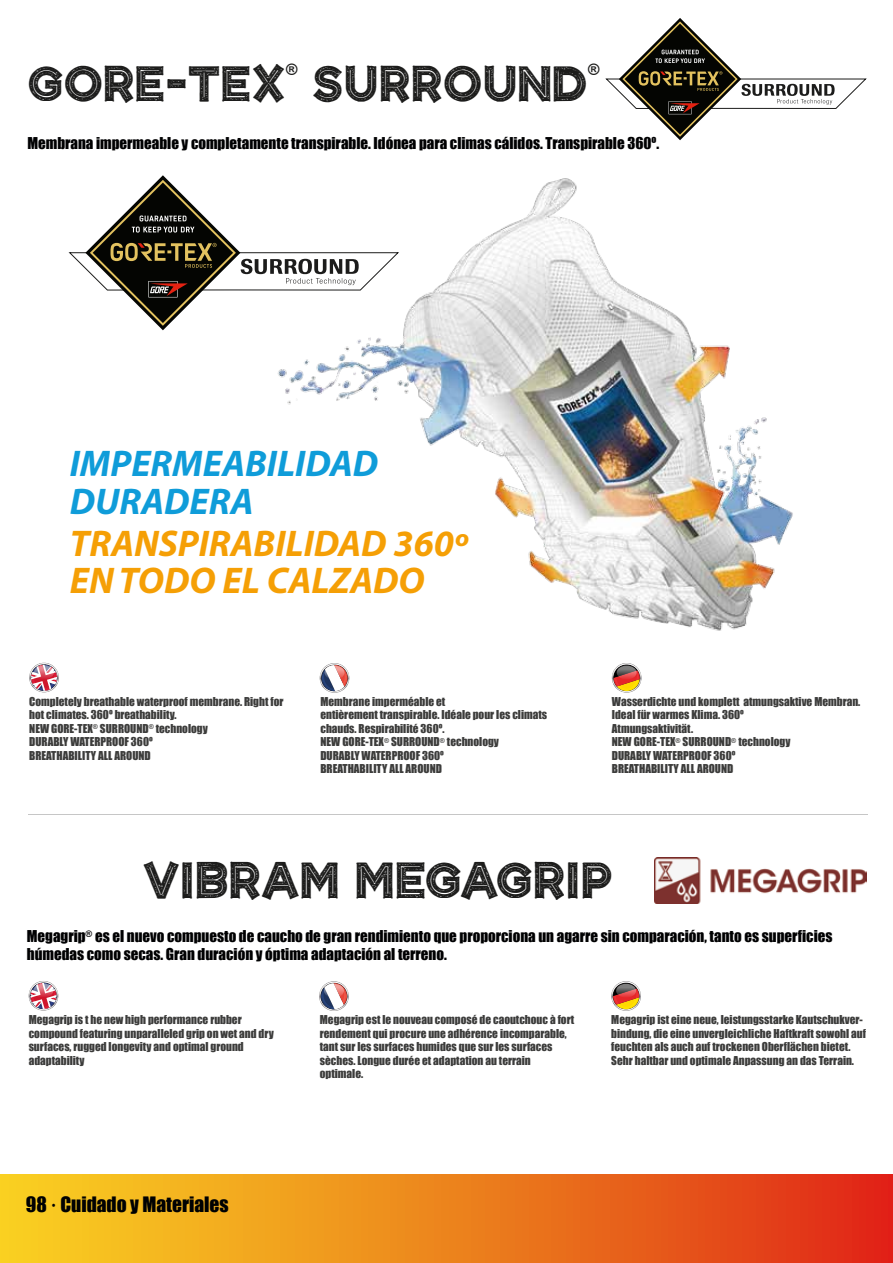
<style>
.page{position:relative;width:893px;height:1263px;background:#fff}
.page>*{position:absolute;margin:0;border:0;box-sizing:border-box;transform-origin:0 0}
.t1{font:40.5px "CF Tangerine Grunge";color:#1c1c1b}
.t2{font:39.45px "CF Tangerine Grunge";color:#1c1c1b}
.t3{font:italic 700 37.2px/37.2px "Myriad Pro";color:#f59f05}
.t4{font:italic 700 37.2px/37.2px "Myriad Pro";color:#0f9cd9}
.t5{font:19.5px "Impact";color:#000102}
.t6{font:15.3px "Impact";color:#1c1c1b}
.t7{font:15px/18px "Impact";color:#000102}
.t8{font:11.25px/13.5px "Impact";color:#3c3c3b}
</style>
<div class="page">
<div style="left:0;top:1174px;width:893px;height:89px;background:linear-gradient(to right,#fad822,#e02917)"></div>
<hr style="left:28px;top:814px;width:839px;height:1px;background:#c6c6c6">
<svg style="left:605px;top:18px;width:261px;height:122px"></svg>
<svg style="left:69px;top:175px;width:200px;height:155px"></svg>
<img style="left:269px;top:178px;width:524px;height:453px">
<div style="left:320px;top:663px;width:29px;height:30px;background:#c3c1c1;border-radius:50%"></div>
<svg style="left:320px;top:663px;width:29px;height:29px"></svg>
<svg style="left:325px;top:666px;width:19px;height:14px"></svg>
<svg style="left:612px;top:663px;width:29px;height:29px"></svg>
<svg style="left:617px;top:665px;width:20px;height:14px"></svg>
<svg style="left:29px;top:663px;width:30px;height:29px"></svg>
<svg style="left:34px;top:665px;width:20px;height:14px"></svg>
<svg style="left:319px;top:981px;width:30px;height:30px"></svg>
<svg style="left:319px;top:982px;width:30px;height:28px"></svg>
<svg style="left:324px;top:984px;width:20px;height:14px"></svg>
<svg style="left:611px;top:981px;width:30px;height:29px"></svg>
<svg style="left:616px;top:984px;width:20px;height:14px"></svg>
<svg style="left:29px;top:981px;width:29px;height:29px"></svg>
<svg style="left:34px;top:983px;width:19px;height:14px"></svg>
<img style="left:654px;top:857px;width:213px;height:46px">
<h2 class="t2" style="left:27px;top:63px;width:260px">GORE-TEX</h2>
<h3 class="t6" style="left:286px;top:57px;width:14px">®</h3>
<h2 class="t2" style="left:313px;top:63px;width:276px">SURROUND</h2>
<h3 class="t6" style="left:588px;top:57px;width:14px">®</h3>
<h3 class="t7" style="left:27px;top:133px;width:633px">Membrana impermeable y completamente transpirable. Idónea para climas cálidos. Transpirable 360º.</h3>
<h3 class="t4" style="left:70px;top:444px;width:310px">IMPERMEABILIDAD<br>DURADERA</h3>
<h3 class="t3" style="left:70px;top:523px;width:400px">TRANSPIRABILIDAD 360º<br>ENTODO EL CALZADO</h3>
<p class="t8" style="left:29px;top:694px;width:256px">Completely breathable waterproof membrane. Right for hot climates. 360º breathability.<br>NEW GORE-TEX<sup>®</sup> SURROUND<sup>®</sup> technology<br>DURABLY WATERPROOF 360º<br>BREATHABILITY ALL AROUND</p>
<p class="t8" style="left:320px;top:694px;width:228px">Membrane imperméable et<br>entièrement transpirable. Idéale pour les climats chauds. Respirabilité 360º.<br>NEW GORE-TEX<sup>®</sup> SURROUND<sup>®</sup> technology<br>DURABLY WATERPROOF 360º<br>BREATHABILITY ALL AROUND</p>
<p class="t8" style="left:612px;top:694px;width:250px">Wasserdichte und komplett atmungsaktive Membran.<br>Ideal für warmes Klima. 360º<br>Atmungsaktivität.<br>NEW GORE-TEX<sup>®</sup> SURROUND<sup>®</sup> technology<br>DURABLY WATERPROOF 360º<br>BREATHABILITY ALL AROUND</p>
<h1 class="t1" style="left:142px;top:859px;width:472px">VIBRAM MEGAGRIP</h1>
<h3 class="t7" style="left:27px;top:926px;width:807px">Megagrip<sup>®</sup> es el nuevo compuesto de caucho de gran rendimiento que proporciona un agarre sin comparación, tanto es superficies húmedas como secas. Gran duración y óptima adaptación al terreno.</h3>
<p class="t8" style="left:29px;top:1012px;width:247px">Megagrip is t he new high performance rubber compound featuring unparalleled grip on wet and dry surfaces, rugged longevity and optimal ground adaptability</p>
<p class="t8" style="left:320px;top:1012px;width:256px">Megagrip est le nouveau composé de caoutchouc à fort rendement qui procure une adhérence incomparable, tant sur les surfaces humides que sur les surfaces sèches. Longue durée et adaptation au terrain optimale.</p>
<p class="t8" style="left:611px;top:1012px;width:256px">Megagrip ist eine neue, leistungsstarke Kautschukver&shy;bindung, die eine unvergleichliche Haftkraft sowohl auf feuchten als auch auf trockenen Oberflächen bietet.<br>Sehr haltbar und optimale Anpassung an das Terrain.</p>
<h3 class="t5" style="left:26px;top:1189px;width:204px">98 · Cuidado y Materiales</h3>
</div>
